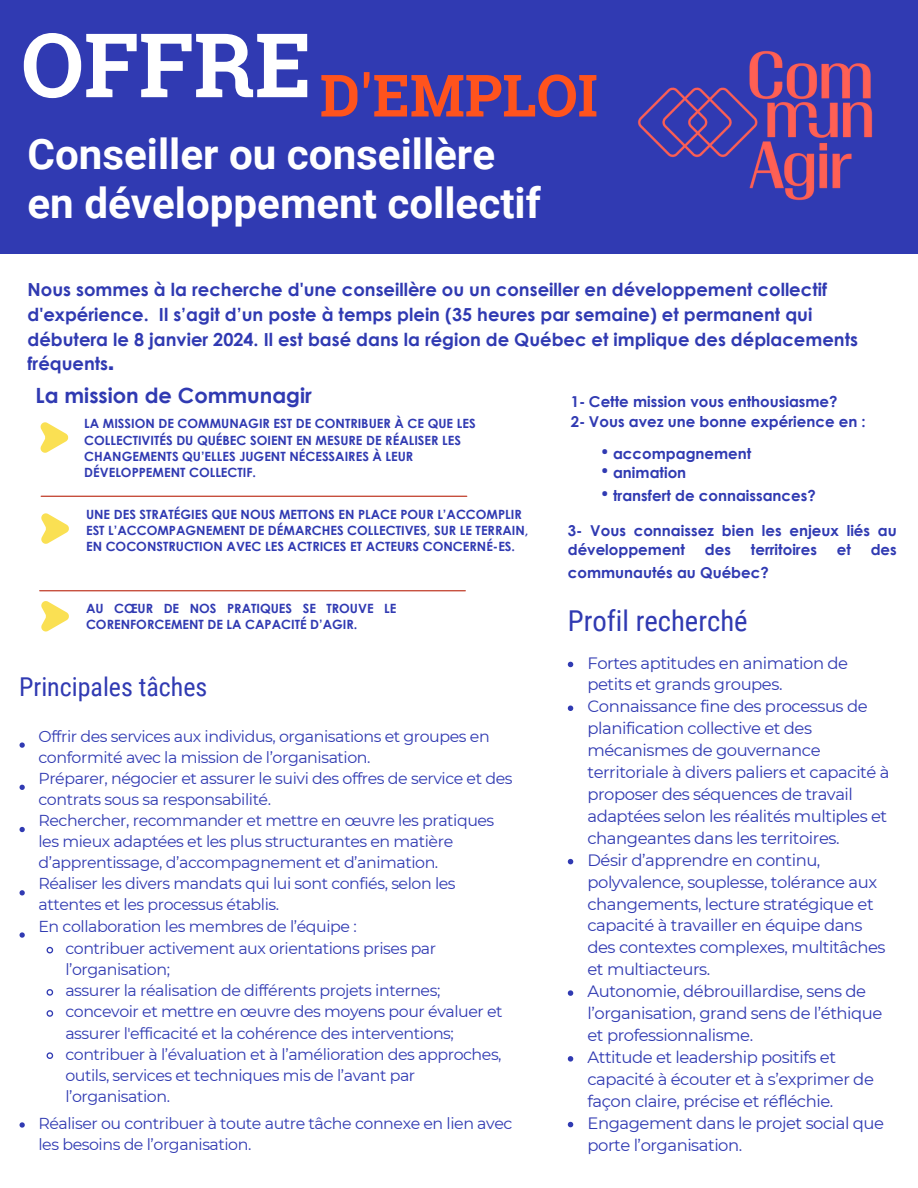
<style>
.page{position:relative;width:918px;height:1188px;background:#fff}
.page>*{position:absolute;margin:0;border:0;box-sizing:border-box;transform-origin:0 0}
.t1{font:700 88.95px "Roboto Slab";color:#fff}
.t2{font:700 58.35px "Roboto Slab";color:#ff531d}
.t3{font:700 42.15px "Roboto";color:#fff}
.t4{font:28.8px "Roboto Condensed";color:#303ab2}
.t5{font:25.95px "Roboto Condensed";color:#303ab2}
.t6{font:700 21px "Century Gothic";color:#303ab2}
.t7{font:700 18px/24.9px "Century Gothic";color:#303ab2}
.t8{font:16.5px/21.9px "Montserrat";letter-spacing:-.03em;color:#303ab2}
.t9{font:15.9px/21.1px "Montserrat";letter-spacing:-.03em;color:#303ab2}
.t10{font:700 15px/19.4px "Century Gothic";color:#303ab2}
.t11{font:700 12.75px/16.2px "Century Gothic";color:#303ab2}
.s1{font-family:"Arial";font-weight:900}
.s2{font-family:"Roboto Condensed";font-size:20.4px}
</style>
<div class="page">
<div style="left:0;top:0;width:918px;height:254px;background:#303ab2"></div>
<hr style="left:41px;top:496px;width:426px;height:1px;background:#c64f3d">
<hr style="left:40px;top:590px;width:425px;height:1px;background:#c64f3d">
<svg style="left:41px;top:422px;width:27px;height:31px"></svg>
<svg style="left:41px;top:513px;width:28px;height:31px"></svg>
<svg style="left:41px;top:601px;width:28px;height:31px"></svg>
<img style="left:637px;top:50px;width:236px;height:151px">
<svg style="left:20px;top:742px;width:5px;height:6px"></svg>
<svg style="left:20px;top:785px;width:5px;height:5px"></svg>
<svg style="left:20px;top:827px;width:5px;height:5px"></svg>
<svg style="left:20px;top:890px;width:5px;height:5px"></svg>
<svg style="left:20px;top:932px;width:5px;height:6px"></svg>
<svg style="left:46px;top:946px;width:8px;height:8px"></svg>
<svg style="left:46px;top:989px;width:8px;height:7px"></svg>
<svg style="left:46px;top:1010px;width:8px;height:7px"></svg>
<svg style="left:46px;top:1052px;width:8px;height:7px"></svg>
<svg style="left:20px;top:1122px;width:5px;height:6px"></svg>
<svg style="left:568px;top:662px;width:5px;height:5px"></svg>
<svg style="left:568px;top:706px;width:5px;height:5px"></svg>
<svg style="left:568px;top:859px;width:5px;height:5px"></svg>
<svg style="left:568px;top:990px;width:5px;height:6px"></svg>
<svg style="left:568px;top:1056px;width:5px;height:6px"></svg>
<svg style="left:568px;top:1122px;width:5px;height:5px"></svg>
<p class="t1" style="left:21px;top:4px;width:292px">OFFRE</p>
<p class="t2" style="left:320px;top:55px;width:280px">D'EMPLOI</p>
<p class="t3" style="left:28px;top:130px;width:469px">Conseiller ou conseillère</p>
<p class="t3" style="left:28px;top:179px;width:515px">en développement collectif</p>
<p class="t7" style="left:28px;top:276px;width:832px">Nous sommes à la recherche d'une conseillère ou un conseiller en développement collectif d'expérience. Il s’agit d’un poste à temps plein (35 heures par semaine) et permanent qui débutera le 8 janvier 2024. Il est basé dans la région de Québec et implique des déplacements fréquents<span class="s1">.</span></p>
<p class="t6" style="left:36px;top:380px;width:278px">La mission de Communagir</p>
<p class="t10" style="left:571px;top:391px;width:297px">1- Cette mission vous enthousiasme?<br>2- Vous avez une bonne expérience en :</p>
<p class="t10" style="left:601px;top:443px;width:152px"><span class="s2">•</span> accompagnement</p>
<p class="t10" style="left:601px;top:463px;width:87px"><span class="s2">•</span> animation</p>
<p class="t10" style="left:601px;top:485px;width:216px"><span class="s2">•</span> transfert de connaissances?</p>
<p class="t11" style="left:84px;top:415px;width:393px">LA MISSION DE COMMUNAGIR EST DE CONTRIBUER À CE QUE LES COLLECTIVITÉS DU QUÉBEC SOIENT EN MESURE DE RÉALISER LES CHANGEMENTS QU’ELLES JUGENT NÉCESSAIRES À LEUR DÉVELOPPEMENT COLLECTIF.</p>
<p class="t11" style="left:86px;top:505px;width:444px">UNE DES STRATÉGIES QUE NOUS METTONS EN PLACE POUR L’ACCOMPLIR<br>EST L’ACCOMPAGNEMENT DE DÉMARCHES COLLECTIVES, SUR LE TERRAIN,<br>EN COCONSTRUCTION AVEC LES ACTRICES ET ACTEURS CONCERNÉ-ES.</p>
<p class="t10" style="left:568px;top:521px;width:331px">3- Vous connaissez bien les enjeux liés au développement</p>
<p class="t10" style="left:705px;top:539px;width:28px">des</p>
<p class="t10" style="left:751px;top:539px;width:67px">territoires</p>
<p class="t10" style="left:837px;top:539px;width:16px">et</p>
<p class="t10" style="left:871px;top:539px;width:28px">des</p>
<p class="t10" style="left:568px;top:562px;width:202px">communautés au Québec?</p>
<p class="t4" style="left:568px;top:604px;width:181px">Profil recherché</p>
<p class="t11" style="left:86px;top:599px;width:312px">AU CŒUR DE NOS PRATIQUES SE TROUVE LE<br>CORENFORCEMENT DE LA CAPACITÉ D’AGIR.</p>
<p class="t5" style="left:19px;top:672px;width:190px">Principales tâches</p>
<p class="t9" style="left:39px;top:725px;width:453px">Offrir des services aux individus, organisations et groupes en conformité avec la mission de l’organisation.</p>
<p class="t9" style="left:39px;top:768px;width:476px">Préparer, négocier et assurer le suivi des offres de service et des contrats sous sa responsabilité.</p>
<p class="t9" style="left:39px;top:810px;width:457px">Rechercher, recommander et mettre en œuvre les pratiques les mieux adaptées et les plus structurantes en matière d’apprentissage, d’accompagnement et d’animation.</p>
<p class="t9" style="left:39px;top:873px;width:419px">Réaliser les divers mandats qui lui sont confiés, selon les attentes et les processus établis.</p>
<p class="t9" style="left:39px;top:915px;width:320px">En collaboration les membres de l’équipe :</p>
<p class="t9" style="left:65px;top:938px;width:372px">contribuer activement aux orientations prises par l’organisation;</p>
<p class="t9" style="left:65px;top:980px;width:377px">assurer la réalisation de différents projets internes;</p>
<p class="t9" style="left:65px;top:1001px;width:439px">concevoir et mettre en œuvre des moyens pour évaluer et assurer l'efficacité et la cohérence des interventions;</p>
<p class="t9" style="left:65px;top:1043px;width:438px">contribuer à l’évaluation et à l’amélioration des approches, outils, services et techniques mis de l’avant par l’organisation.</p>
<p class="t9" style="left:39px;top:1113px;width:475px">Réaliser ou contribuer à toute autre tâche connexe en lien avec les besoins de l’organisation.</p>
<p class="t8" style="left:588px;top:652px;width:262px">Fortes aptitudes en animation de petits et grands groupes.</p>
<p class="t8" style="left:588px;top:696px;width:304px">Connaissance fine des processus de planification collective et des mécanismes de gouvernance territoriale à divers paliers et capacité à proposer des séquences de travail adaptées selon les réalités multiples et changeantes dans les territoires.</p>
<p class="t8" style="left:588px;top:849px;width:299px">Désir d’apprendre en continu, polyvalence, souplesse, tolérance aux changements, lecture stratégique et capacité à travailler en équipe dans des contextes complexes, multitâches et multiacteurs.</p>
<p class="t8" style="left:588px;top:980px;width:296px">Autonomie, débrouillardise, sens de l’organisation, grand sens de l’éthique et professionnalisme.</p>
<p class="t8" style="left:588px;top:1046px;width:288px">Attitude et leadership positifs et capacité à écouter et à s’exprimer de façon claire, précise et réfléchie.</p>
<p class="t8" style="left:588px;top:1112px;width:298px">Engagement dans le projet social que porte l’organisation.</p>
</div>
